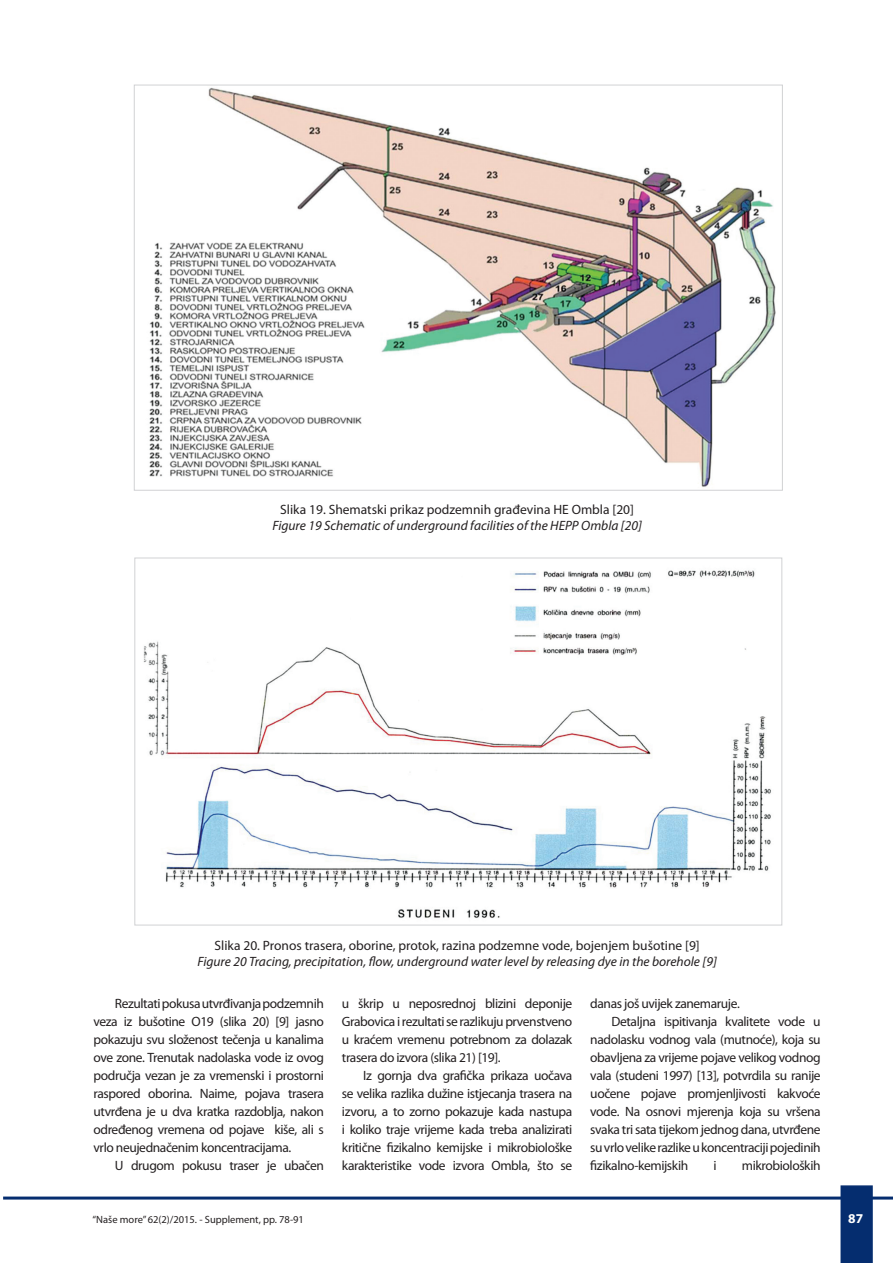
<style>
.page{position:relative;width:893px;height:1263px;background:#fff}
.page>*{position:absolute;margin:0;border:0;box-sizing:border-box;transform-origin:0 0}
.tekst{font:13.5px/18px "Myriad Pro";letter-spacing:-.03em;color:#231f20;text-align:justify}
.tekst-2{font:italic 13.5px "Myriad Pro";color:#231f20}
.tekst-3{font:13.5px "Myriad Pro";color:#231f20}
.t1{font:700 13.5px "Myriad Pro";color:#fff}
.t2{font:10.5px "Myriad Pro";color:#231f20}
</style>
<div class="page">
<svg style="left:840px;top:1185px;width:33px;height:78px;background:#0b3272"></svg>
<hr style="left:3px;top:1196px;width:890px;height:3px;background:#052d6f">
<img style="left:149px;top:87px;width:627px;height:400px">
<img style="left:143px;top:570px;width:628px;height:348px">
<p class="tekst-3" style="left:280px;top:501px;width:355px">Slika 19. Shematski prikaz podzemnih građevina HE Ombla [20]</p>
<p class="tekst-2" style="left:272px;top:517px;width:371px">Figure 19 Schematic of underground facilities of the HEPP Ombla [20]</p>
<p class="tekst-3" style="left:214px;top:937px;width:487px">Slika 20. Pronos trasera, oborine, protok, razina podzemne vode, bojenjem bušotine [9]</p>
<p class="tekst-2" style="left:197px;top:953px;width:521px">Figure 20 Tracing, precipitation, flow, underground water level by releasing dye in the borehole [9]</p>
<p class="tekst" style="left:94px;top:994px;width:232px;text-indent:21px">Rezultati pokusa utvrđivanja podzemnih veza iz bušotine O19 (slika 20) [9] jasno pokazuju svu složenost tečenja u kanalima ove zone. Trenutak nadolaska vode iz ovog područja vezan je za vremenski i prostorni raspored oborina. Naime, pojava trasera utvrđena je u dva kratka razdoblja, nakon određenog vremena od pojave kiše, ali s vrlo neujednačenim koncentracijama.</p>
<p class="tekst" style="left:115px;top:1156px;width:211px">U drugom pokusu traser je ubačen</p>
<p class="tekst" style="left:342px;top:994px;width:232px">u škrip u neposrednoj blizini deponije Grabovica i rezultati se razlikuju prvenstveno u kraćem vremenu potrebnom za dolazak trasera do izvora (slika 21) [19].</p>
<p class="tekst" style="left:342px;top:1066px;width:232px;text-indent:21px">Iz gornja dva grafička prikaza uočava se velika razlika dužine istjecanja trasera na izvoru, a to zorno pokazuje kada nastupa i koliko traje vrijeme kada treba analizirati kritične fizikalno kemijske i mikrobiološke karakteristike vode izvora Ombla, što se</p>
<p class="tekst" style="left:590px;top:994px;width:151px">danas još uvijek zanemaruje.</p>
<p class="tekst" style="left:590px;top:1012px;width:232px;text-indent:21px">Detaljna ispitivanja kvalitete vode u nadolasku vodnog vala (mutnoće), koja su obavljena za vrijeme pojave velikog vodnog vala (studeni 1997) [13], potvrdila su ranije uočene pojave promjenljivosti kakvoće vode. Na osnovi mjerenja koja su vršena svaka tri sata tijekom jednog dana, utvrđene su vrlo velike razlike u koncentraciji pojedinih fizikalno-kemijskih</p>
<p class="tekst" style="left:713px;top:1156px;width:5px">i</p>
<p class="tekst" style="left:742px;top:1156px;width:80px">mikrobioloških</p>
<p class="t2" style="left:92px;top:1213px;width:213px">“Naše more” 62(2)/2015. - Supplement, pp. 78-91</p>
<p class="t1" style="left:848px;top:1210px;width:16px">87</p>
</div>
